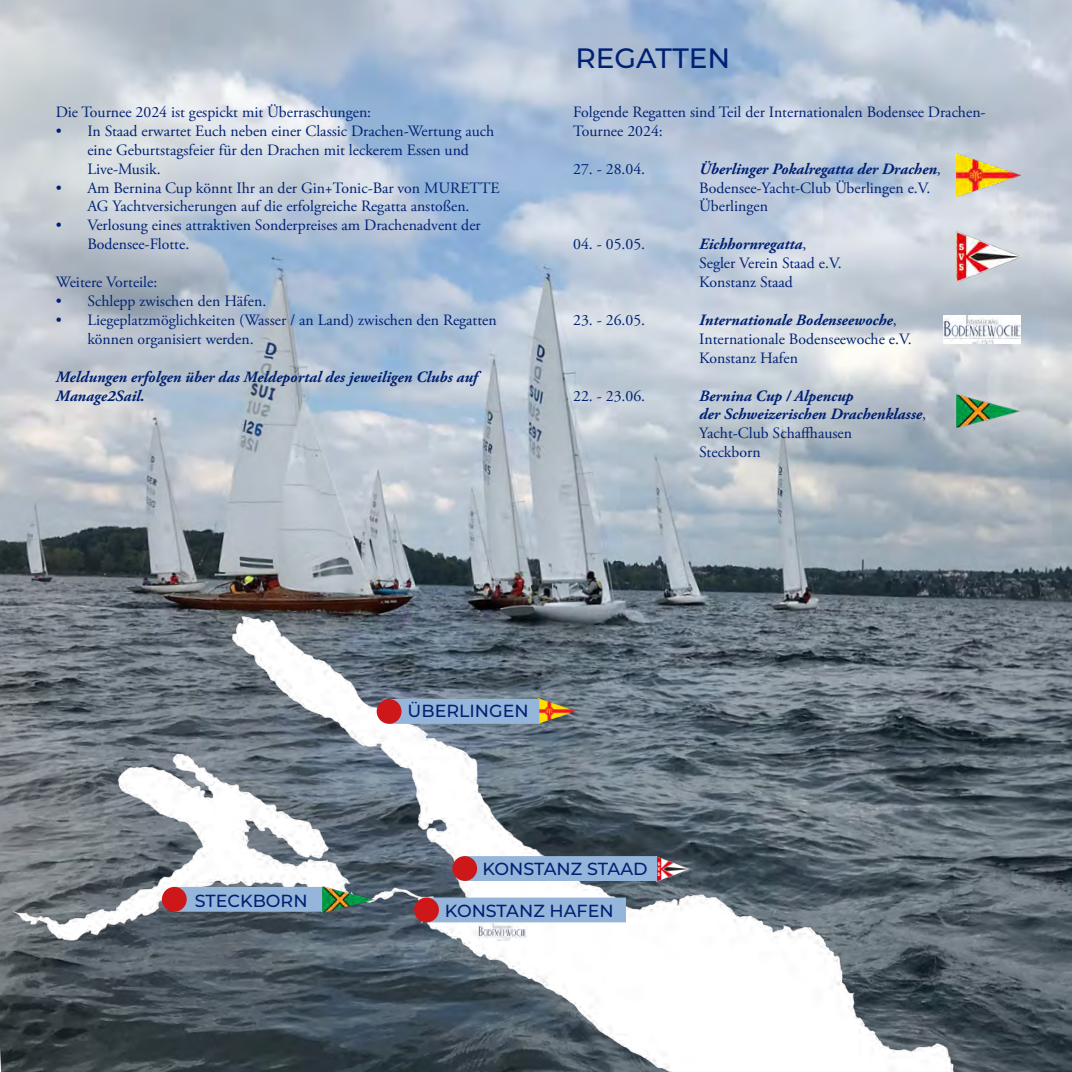
<style>
.page{position:relative;width:1072px;height:1072px;background:#fff}
.page>*{position:absolute;margin:0;border:0;box-sizing:border-box;transform-origin:0 0}
.t1{font:500 28px "Montserrat";color:#002173}
.t2{font:500 17.5px "Montserrat";color:#002173}
.t3{font:15.75px/18.9px "Adobe Garamond Pro";color:#002173}
.Absatzformat_1{font:italic 700 15.75px/18.9px "Adobe Garamond Pro";color:#002173}
.s1{font-weight:400;font-style:normal}
</style>
<div class="page">
<img style="left:0;top:0;width:1071px;height:603px">
<img style="left:0;top:603px;width:1071px;height:468px">
<img style="left:539px;top:699px;width:36px;height:24px">
<img style="left:657px;top:856px;width:32px;height:25px">
<img style="left:478px;top:923px;width:48px;height:17px">
<div style="left:391px;top:700px;width:147px;height:23px;background:#95b6da"></div>
<div style="left:390px;top:699px;width:149px;height:25px;border:2px solid #95b6da"></div>
<div style="left:377px;top:699px;width:24px;height:25px;background:#cd1719;border-radius:50%"></div>
<div style="left:175px;top:887px;width:148px;height:23px;background:#95b6da"></div>
<div style="left:174px;top:886px;width:149px;height:25px;border:2px solid #95b6da"></div>
<div style="left:162px;top:886px;width:25px;height:25px;background:#cd1719;border-radius:50%"></div>
<div style="left:465px;top:857px;width:191px;height:23px;background:#95b6da"></div>
<div style="left:465px;top:856px;width:192px;height:25px;border:2px solid #95b6da"></div>
<div style="left:452px;top:856px;width:25px;height:25px;background:#cd1719;border-radius:50%"></div>
<div style="left:427px;top:898px;width:198px;height:23px;background:#95b6da"></div>
<div style="left:426px;top:897px;width:200px;height:25px;border:2px solid #95b6da"></div>
<div style="left:414px;top:897px;width:25px;height:25px;background:#cd1719;border-radius:50%"></div>
<img style="left:956px;top:394px;width:64px;height:33px">
<img style="left:956px;top:153px;width:64px;height:43px">
<img style="left:943px;top:315px;width:77px;height:28px">
<img style="left:956px;top:232px;width:64px;height:49px">
<img style="left:322px;top:886px;width:52px;height:27px">
<p class="t3" style="left:56px;top:103px;width:317px">Die Tournee 2024 ist gespickt mit Überraschungen:</p>
<p class="t3" style="left:87px;top:122px;width:408px;text-indent:-32px">• In Staad erwartet Euch neben einer Classic Drachen-Wertung auch eine Geburtstagsfeier für den Drachen mit leckerem Essen und<br>Live-Musik.</p>
<p class="t3" style="left:56px;top:179px;width:445px;text-align:center">• Am Bernina Cup könnt Ihr an der Gin+Tonic-Bar von MURETTE<br>AG Yachtversicherungen auf die erfolgreiche Regatta anstoßen.</p>
<p class="t3" style="left:87px;top:216px;width:395px;text-indent:-32px">• Verlosung eines attraktiven Sonderpreises am Drachenadvent der<br>Bodensee-Flotte.</p>
<p class="t3" style="left:56px;top:273px;width:103px">Weitere Vorteile:</p>
<p class="t3" style="left:56px;top:292px;width:212px">• Schlepp zwischen den Häfen.</p>
<p class="t3" style="left:87px;top:311px;width:411px;text-indent:-32px">• Liegeplatzmöglichkeiten (Wasser / an Land) zwischen den Regatten können organisiert werden.</p>
<p class="Absatzformat_1" style="left:56px;top:367px;width:423px">Meldungen erfolgen über das Meldeportal des jeweiligen Clubs auf<br>Manage2Sail.</p>
<p class="t1" style="left:575px;top:38px;width:156px">REGATTEN</p>
<p class="t3" style="left:573px;top:103px;width:414px">Folgende Regatten sind Teil der Internationalen Bodensee Drachen-</p>
<p class="t3" style="left:573px;top:122px;width:91px">Tournee 2024:</p>
<p class="t3" style="left:573px;top:160px;width:73px">27. - 28.04.</p>
<p class="Absatzformat_1" style="left:699px;top:159px;width:243px">Überlinger Pokalregatta der Drachen<span class="s1">,</span></p>
<p class="t3" style="left:699px;top:179px;width:233px">Bodensee-Yacht-Club Überlingen e.V.</p>
<p class="t3" style="left:699px;top:197px;width:70px">Überlingen</p>
<p class="t3" style="left:573px;top:235px;width:73px">04. - 05.05.</p>
<p class="Absatzformat_1" style="left:699px;top:235px;width:109px">Eichhornregatta<span class="s1">,</span></p>
<p class="t3" style="left:699px;top:254px;width:144px">Segler Verein Staad e.V.</p>
<p class="t3" style="left:699px;top:273px;width:95px">Konstanz Staad</p>
<p class="t3" style="left:573px;top:311px;width:73px">23. - 26.05.</p>
<p class="Absatzformat_1" style="left:699px;top:311px;width:199px">Internationale Bodenseewoche<span class="s1">,</span></p>
<p class="t3" style="left:699px;top:330px;width:214px">Internationale Bodenseewoche e.V.</p>
<p class="t3" style="left:699px;top:349px;width:100px">Konstanz Hafen</p>
<p class="t3" style="left:573px;top:386px;width:73px">22. - 23.06.</p>
<p class="Absatzformat_1" style="left:699px;top:386px;width:156px">Bernina Cup / Alpencup</p>
<p class="Absatzformat_1" style="left:699px;top:405px;width:228px">der Schweizerischen Drachenklasse<span class="s1">,</span></p>
<p class="t3" style="left:699px;top:424px;width:154px">Yacht-Club Schaffhausen</p>
<p class="t3" style="left:699px;top:443px;width:63px">Steckborn</p>
<p class="t2" style="left:407px;top:699px;width:123px">ÜBERLINGEN</p>
<p class="t2" style="left:195px;top:888px;width:114px">STECKBORN</p>
<p class="t2" style="left:482px;top:856px;width:167px">KONSTANZ STAAD</p>
<p class="t2" style="left:445px;top:898px;width:170px">KONSTANZ HAFEN</p>
</div>
